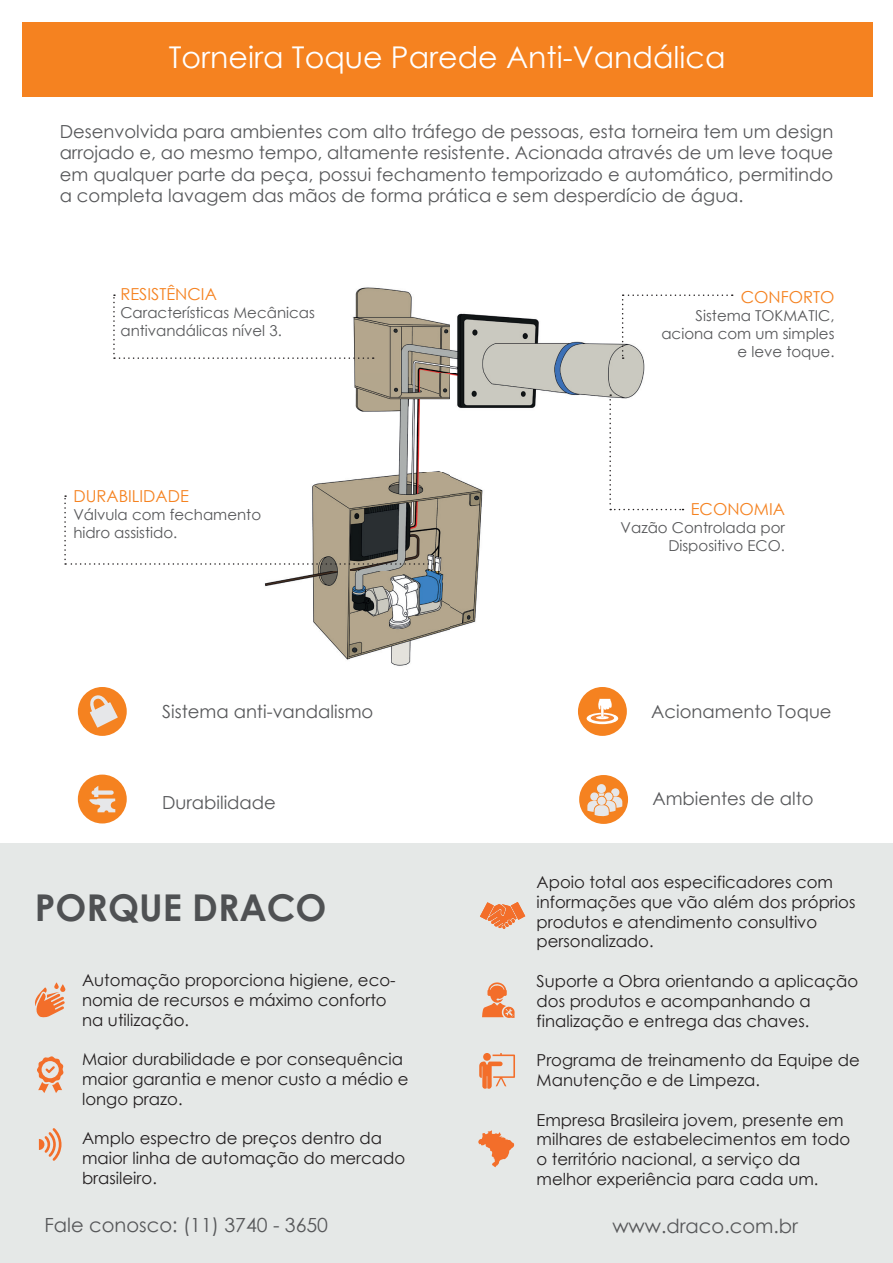
<style>
.page{position:relative;width:893px;height:1263px;background:#fff}
.page>*{position:absolute;margin:0;border:0;box-sizing:border-box;transform-origin:0 0}
.t1{font:700 36.9px "Century Gothic";color:#4f5153}
.t2{font:30px "Century Gothic";color:#fff}
.t3{font:19.5px "Century Gothic";color:#57585a}
.t4{font:18px/21.6px "Century Gothic";color:#57585a;text-align:justify}
.t5{font:16.5px/19.8px "Century Gothic";color:#231f20}
.t6{font:16.5px "Century Gothic";color:#f58220}
.t7{font:15px/18px "Century Gothic";color:#57585a}
</style>
<div class="page">
<div style="left:22px;top:22px;width:850px;height:75px;background:#f58220"></div>
<div style="left:0;top:843px;width:893px;height:420px;background:#e5e8e7"></div>
<svg style="left:35px;top:982px;width:31px;height:35px"></svg>
<svg style="left:37px;top:1056px;width:27px;height:37px"></svg>
<svg style="left:39px;top:1128px;width:22px;height:33px"></svg>
<svg style="left:480px;top:902px;width:45px;height:27px"></svg>
<svg style="left:482px;top:982px;width:33px;height:36px"></svg>
<svg style="left:479px;top:1053px;width:36px;height:36px"></svg>
<svg style="left:478px;top:1130px;width:36px;height:37px"></svg>
<div style="left:581px;top:690px;width:43px;height:43px;background:#f58220;border-radius:50%"></div>
<div style="left:578px;top:687px;width:49px;height:49px;border:6px solid #f58220;border-radius:50%"></div>
<svg style="left:587px;top:713px;width:31px;height:11px"></svg>
<svg style="left:591px;top:714px;width:23px;height:7px"></svg>
<svg style="left:596px;top:699px;width:16px;height:20px"></svg>
<div style="left:81px;top:690px;width:43px;height:43px;background:#f58220;border-radius:50%"></div>
<div style="left:78px;top:687px;width:49px;height:49px;border:6px solid #f58220;border-radius:50%"></div>
<svg style="left:89px;top:693px;width:29px;height:35px"></svg>
<div style="left:582px;top:778px;width:43px;height:43px;background:#f58220;border-radius:50%"></div>
<div style="left:579px;top:775px;width:49px;height:49px;border:6px solid #f58220;border-radius:50%"></div>
<svg style="left:587px;top:784px;width:35px;height:32px"></svg>
<div style="left:81px;top:778px;width:43px;height:42px;background:#f58220;border-radius:50%"></div>
<div style="left:78px;top:774px;width:49px;height:49px;border:6px solid #f58220;border-radius:50%"></div>
<svg style="left:89px;top:786px;width:26px;height:26px"></svg>
<img style="left:264px;top:287px;width:388px;height:379px">
<svg style="left:64px;top:495px;width:370px;height:70px"></svg>
<svg style="left:113px;top:294px;width:261px;height:65px"></svg>
<svg style="left:609px;top:394px;width:74px;height:116px"></svg>
<svg style="left:622px;top:294px;width:111px;height:65px"></svg>
<h2 class="t2" style="left:169px;top:36px;width:558px">Torneira Toque Parede Anti-Vandálica</h2>
<p class="t4" style="left:60px;top:120px;width:775px">Desenvolvida para ambientes com alto tráfego de pessoas, esta torneira tem um design arrojado e, ao mesmo tempo, altamente resistente. Acionada através de um leve toque em qualquer parte da peça, possui fechamento temporizado e automático, permitindo a completa lavagem das mãos de forma prática e sem desperdício de água.</p>
<p class="t6" style="left:120px;top:283px;width:98px">RESISTÊNCIA</p>
<p class="t7" style="left:120px;top:304px;width:196px">Características Mecânicas antivandálicas nível 3.</p>
<p class="t6" style="left:741px;top:285px;width:95px">CONFORTO</p>
<p class="t7" style="left:661px;top:306px;width:175px;text-align:right">Sistema TOKMATIC, aciona com um simples e leve toque.</p>
<p class="t6" style="left:73px;top:485px;width:117px">DURABILIDADE</p>
<p class="t7" style="left:73px;top:505px;width:189px">Válvula com fechamento hidro assistido.</p>
<p class="t6" style="left:691px;top:497px;width:96px">ECONOMIA</p>
<p class="t7" style="left:621px;top:518px;width:166px;text-align:right">Vazão Controlada por<br>Dispositivo ECO.</p>
<p class="t4" style="left:162px;top:701px;width:213px">Sistema anti-vandalismo</p>
<p class="t4" style="left:651px;top:700px;width:182px">Acionamento Toque</p>
<p class="t4" style="left:162px;top:791px;width:115px">Durabilidade</p>
<p class="t4" style="left:652px;top:787px;width:163px">Ambientes de alto</p>
<h1 class="t1" style="left:35px;top:879px;width:293px">PORQUE DRACO</h1>
<p class="t5" style="left:82px;top:970px;width:315px">Automação proporciona higiene, eco&shy;nomia de recursos e máximo conforto na utilização.</p>
<p class="t5" style="left:82px;top:1049px;width:328px">Maior durabilidade e por consequência maior garantia e menor custo a médio e longo prazo.</p>
<p class="t5" style="left:82px;top:1128px;width:325px">Amplo espectro de preços dentro da maior linha de automação do mercado brasileiro.</p>
<p class="t5" style="left:537px;top:872px;width:320px">Apoio total aos especificadores com informações que vão além dos próprios produtos e atendimento consultivo personalizado.</p>
<p class="t5" style="left:537px;top:971px;width:323px">Suporte a Obra orientando a aplicação dos produtos e acompanhando a finalização e entrega das chaves.</p>
<p class="t5" style="left:537px;top:1050px;width:325px">Programa de treinamento da Equipe de<br>Manutenção e de Limpeza.</p>
<p class="t5" style="left:537px;top:1109px;width:315px">Empresa Brasileira jovem, presente em milhares de estabelecimentos em todo o território nacional, a serviço da melhor experiência para cada um.</p>
<p class="t3" style="left:44px;top:1211px;width:285px">Fale conosco: (11) 3740 - 3650</p>
<p class="t3" style="left:612px;top:1212px;width:187px">www.draco.com.br</p>
</div>
